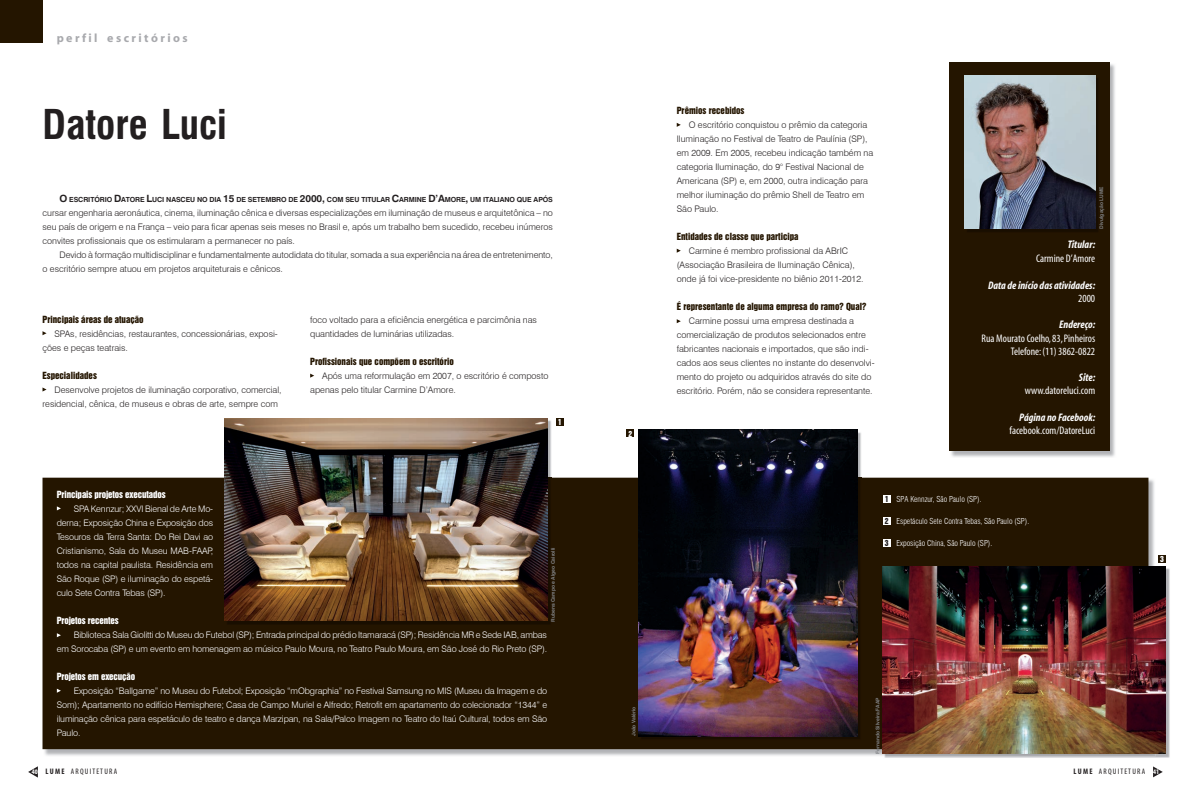
<style>
.page{position:relative;width:1191px;height:794px;background:#fff}
.page>*{position:absolute;margin:0;border:0;box-sizing:border-box;transform-origin:0 0}
.t1{font:700 condensed 40px "Swiss 721 BT";color:#231f20}
.t2{font:700 12px "Myriad";color:#a8a9ad}
.t3{font:condensed 11px/13.2px "Myriad";color:#fff;text-align:right}
.t4{font:italic 700 condensed 11px "Myriad";color:#fff}
.t5{font:300 9px/14px "Swiss 721 BT";color:#231f20}
.t6{font:300 9px/14px "Swiss 721 BT";letter-spacing:-.01em;color:#fff;text-align:justify}
.t7{font:9px "Swiss 921 BT Regular A";color:#241500}
.t8{font:9px "Swiss 921 BT Regular A";letter-spacing:-.01em;color:#fff}
.t9{font:300 condensed 8px "Swiss 721 BT";color:#fff}
.t10{font:condensed 8px "Myriad";color:#231f20}
.t11{font:7.6px "Swiss 921 BT Regular A";color:#231f20}
.t12{font:7.6px "Swiss 921 BT Regular A";color:#fff}
.t13{font:700 7px "Swiss 721 BT";letter-spacing:-.015em;color:#231f20}
.t14{font:700 5px "Swiss 721 BT";color:#808285}
.s1{font-size:10px}
.s2{font-weight:700;font-size:7px;color:#fff}
.s3{font-weight:700}
</style>
<div class="page">
<svg style="left:1153px;top:766px;width:9px;height:11px"></svg>
<svg style="left:28px;top:766px;width:10px;height:11px"></svg>
<img style="left:1148px;top:478px;width:7px;height:88px">
<div style="left:42px;top:477px;width:1106px;height:272px;background:#241500"></div>
<img style="left:951px;top:63px;width:164px;height:394px">
<div style="left:949px;top:62px;width:160px;height:389px;background:#241500"></div>
<div style="left:0;top:0;width:43px;height:42px;background:#241500"></div>
<img style="left:966px;top:77px;width:131px;height:154px">
<img style="left:964px;top:75px;width:131px;height:153px">
<img style="left:884px;top:568px;width:286px;height:190px">
<img style="left:882px;top:566px;width:283px;height:188px">
<img style="left:226px;top:420px;width:325px;height:205px">
<img style="left:224px;top:418px;width:323px;height:203px">
<svg style="left:57px;top:688px;width:4px;height:4px"></svg>
<svg style="left:57px;top:633px;width:4px;height:4px"></svg>
<svg style="left:57px;top:506px;width:4px;height:4px"></svg>
<svg style="left:42px;top:387px;width:5px;height:4px"></svg>
<svg style="left:42px;top:331px;width:5px;height:4px"></svg>
<svg style="left:310px;top:373px;width:4px;height:5px"></svg>
<div style="left:883px;top:495px;width:7px;height:8px;background:#fff"></div>
<div style="left:1158px;top:555px;width:7px;height:8px;background:#241500"></div>
<div style="left:883px;top:539px;width:7px;height:7px;background:#fff"></div>
<div style="left:883px;top:517px;width:7px;height:7px;background:#fff"></div>
<svg style="left:677px;top:123px;width:4px;height:4px"></svg>
<div style="left:626px;top:430px;width:8px;height:7px;background:#241500"></div>
<div style="left:556px;top:418px;width:7px;height:7px;background:#241500"></div>
<img style="left:639px;top:431px;width:222px;height:309px">
<img style="left:638px;top:430px;width:219px;height:306px">
<h2 class="t2" style="left:57px;top:32px;width:132px">p e r f i l e s c r i t ó r i o s</h2>
<h1 class="t1" style="left:42px;top:100px;width:186px">Datore Luci</h1>
<p class="t13" style="left:60px;top:195px;width:495px"><span class="s1">O</span> ESCRITÓRIO <span class="s1">D</span>ATORE <span class="s1">L</span>UCI NASCEU NO DIA <span class="s1">15</span> DE SETEMBRO DE <span class="s1">2000,</span> COM SEU TITULAR <span class="s1">C</span>ARMINE <span class="s1">D’A</span>MORE<span class="s1">,</span> UM ITALIANO QUE APÓS</p>
<p class="t5" style="left:42px;top:206px;width:512px;text-align:justify">cursar engenharia aeronáutica, cinema, iluminação cênica e diversas especializações em iluminação de museus e arquitetônica – no seu país de origem e na França – veio para ficar apenas seis meses no Brasil e, após um trabalho bem sucedido, recebeu inúmeros convites profissionais que os estimularam a permanecer no país.</p>
<p class="t5" style="left:42px;top:248px;width:512px;text-indent:17px">Devido à formação multidisciplinar e fundamentalmente autodidata do titular, somada a sua experiência na área de entretenimento, o escritório sempre atuou em projetos arquiteturais e cênicos.</p>
<p class="t7" style="left:42px;top:313px;width:103px">Principais áreas de atuação</p>
<p class="t5" style="left:42px;top:327px;width:237px;text-indent:12px">SPAs, residências, restaurantes, concessionárias, exposi&shy;ções e peças teatrais.</p>
<p class="t7" style="left:42px;top:369px;width:56px">Especialidades</p>
<p class="t5" style="left:42px;top:383px;width:241px;text-indent:12px">Desenvolve projetos de iluminação corporativo, comercial, residencial, cênica, de museus e obras de arte, sempre com</p>
<p class="t5" style="left:310px;top:313px;width:228px">foco voltado para a eficiência energética e parcimônia nas quantidades de luminárias utilizadas.</p>
<p class="t7" style="left:310px;top:356px;width:145px">Profissionais que compõem o escritório</p>
<p class="t5" style="left:310px;top:369px;width:240px;text-indent:12px">Após uma reformulação em 2007, o escritório é composto apenas pelo titular Carmine D’Amore.</p>
<p class="t12" style="left:558px;top:417px;width:5px">1</p>
<p class="t8" style="left:57px;top:488px;width:110px">Principais projetos executados</p>
<p class="t6" style="left:57px;top:501px;width:158px;text-indent:17px">SPA Kennzur; XXVI Bienal de Arte Mo&shy;derna; Exposição China e Exposição dos Tesouros da Terra Santa: Do Rei Davi ao Cristianismo, Sala do Museu MAB-FAAP, todos na capital paulista. Residência em São Roque (SP) e iluminação do espetá&shy;culo Sete Contra Tebas (SP).</p>
<p class="t8" style="left:57px;top:614px;width:64px">Projetos recentes</p>
<p class="t6" style="left:57px;top:627px;width:492px;text-align:right">Biblioteca Sala Giolitti do Museu do Futebol (SP); Entrada principal do prédio Itamaracá (SP); Residência MR e Sede IAB, ambas<br>em Sorocaba (SP) e um evento em homenagem ao músico Paulo Moura, no Teatro Paulo Moura, em São José do Rio Preto (SP).</p>
<p class="t8" style="left:57px;top:670px;width:80px">Projetos em execução</p>
<p class="t6" style="left:57px;top:684px;width:492px;text-indent:17px">Exposição “Ballgame” no Museu do Futebol; Exposição “mObgraphia” no Festival Samsung no MIS (Museu da Imagem e do Som); Apartamento no edifício Hemisphere; Casa de Campo Muriel e Alfredo; Retrofit em apartamento do colecionador “1344” e iluminação cênica para espetáculo de teatro e dança Marzipan, na Sala/Palco Imagem no Teatro do Itaú Cultural, todos em São Paulo.</p>
<p class="t14" style="left:550px;top:622px;width:76px;rotate:-90deg">Rubens Campo e Algeo Cairolli</p>
<p class="t12" style="left:628px;top:428px;width:5px">2</p>
<p class="t7" style="left:677px;top:105px;width:69px">Prêmios recebidos</p>
<p class="t5" style="left:677px;top:118px;width:198px;text-indent:12px">O escritório conquistou o prêmio da categoria Iluminação no Festival de Teatro de Paulínia (SP), em 2009. Em 2005, recebeu indicação também na categoria Iluminação, do 9° Festival Nacional de Americana (SP) e, em 2000, outra indicação para melhor iluminação do prêmio Shell de Teatro em São Paulo.</p>
<p class="t7" style="left:677px;top:231px;width:123px">Entidades de classe que participa</p>
<p class="t5" style="left:677px;top:244px;width:188px;text-indent:12px">Carmine é membro profissional da ABrIC (Associação Brasileira de Iluminação Cênica), onde já foi vice-presidente no biênio 2011-2012.</p>
<p class="t7" style="left:677px;top:301px;width:191px">É representante de alguma empresa do ramo? Qual?</p>
<p class="t5" style="left:677px;top:314px;width:199px;text-indent:12px">Carmine possui uma empresa destinada a comercialização de produtos selecionados entre fabricantes nacionais e importados, que são indi&shy;cados aos seus clientes no instante do desenvolvi&shy;mento do projeto ou adquiridos através do site do escritório. Porém, não se considera representante.</p>
<p class="t14" style="left:1098px;top:228px;width:43px;rotate:-90deg">Divulgação LUME</p>
<p class="t4" style="left:1067px;top:239px;width:29px">Titular:</p>
<p class="t3" style="left:1036px;top:252px;width:61px">Carmine D’Amore</p>
<p class="t4" style="left:988px;top:279px;width:108px">Data de início das atividades:</p>
<p class="t3" style="left:1078px;top:292px;width:18px">2000</p>
<p class="t4" style="left:1059px;top:319px;width:37px">Endereço:</p>
<p class="t3" style="left:981px;top:332px;width:115px">Rua Mourato Coelho, 83, Pinheiros<br>Telefone: (11) 3862-0822</p>
<p class="t4" style="left:1079px;top:372px;width:18px">Site:</p>
<p class="t3" style="left:1025px;top:384px;width:72px">www.datoreluci.com</p>
<p class="t4" style="left:1019px;top:411px;width:77px">Página no Facebook:</p>
<p class="t3" style="left:1009px;top:424px;width:87px">facebook.com/DatoreLuci</p>
<p class="t11" style="left:885px;top:494px;width:5px">1</p>
<p class="t11" style="left:885px;top:516px;width:5px">2</p>
<p class="t11" style="left:885px;top:538px;width:5px">3</p>
<p class="t9" style="left:896px;top:494px;width:86px">SPA Kennzur, São Paulo (SP).</p>
<p class="t9" style="left:896px;top:516px;width:134px">Espetáculo Sete Contra Tebas, São Paulo (SP).</p>
<p class="t9" style="left:896px;top:538px;width:97px">Exposição China, São Paulo (SP).</p>
<p class="t14" style="left:630px;top:736px;width:31px;rotate:-90deg">João Valério</p>
<p class="t14" style="left:874px;top:754px;width:58px;rotate:-90deg">Fernando Silveira/FAAP</p>
<p class="t12" style="left:1160px;top:554px;width:5px">3</p>
<p class="t10" style="left:32px;top:767px;width:87px"><span class="s2">40</span> <span class="s3">L U M E</span> A R Q U I T E T U R A</p>
<p class="t10" style="left:1073px;top:767px;width:87px"><span class="s3">L U M E</span> A R Q U I T E T U R A <span class="s2">41</span></p>
</div>
